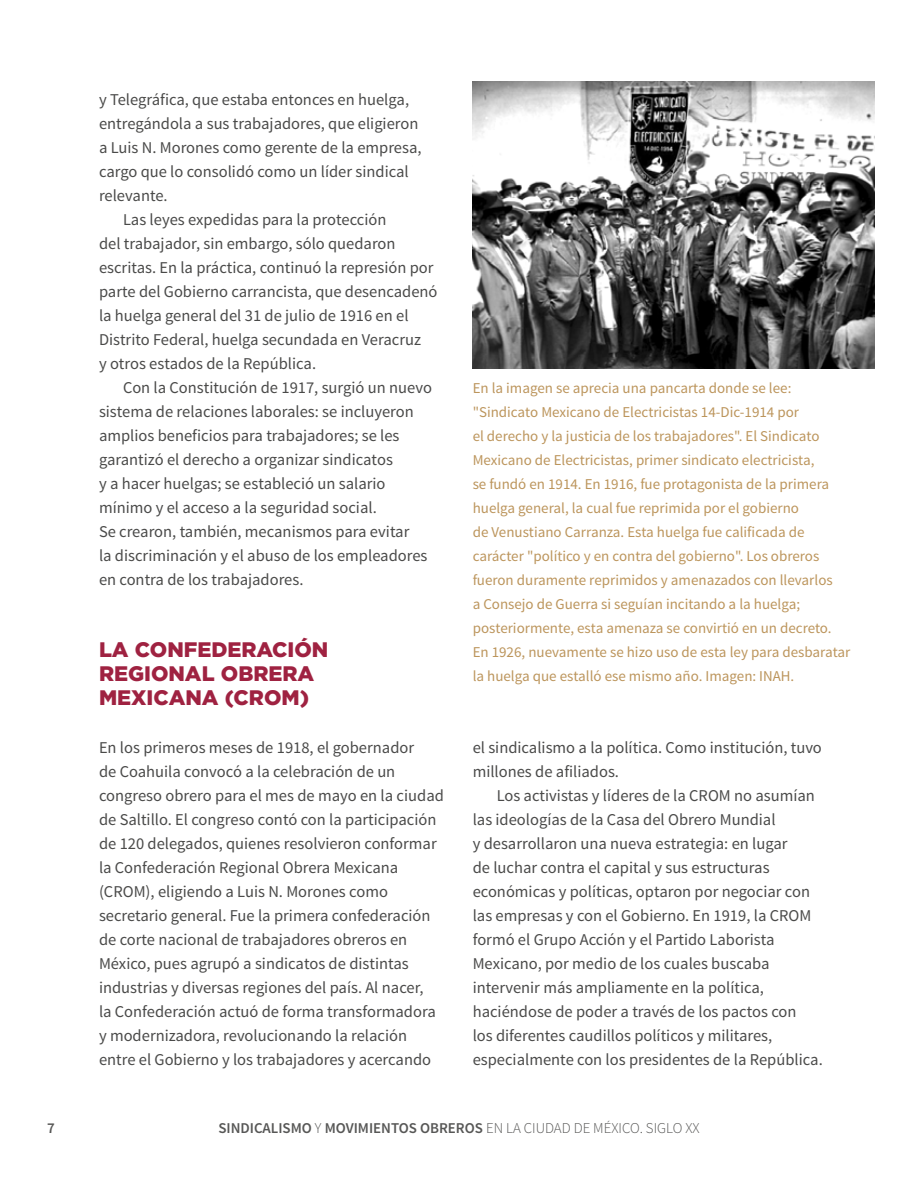
<style>
.page{position:relative;width:918px;height:1188px;background:#fff}
.page>*{position:absolute;margin:0;border:0;box-sizing:border-box;transform-origin:0 0}
.t1{font:900 21px/24px "Gotham";color:#9f2241}
.t2{font:16.5px/24px "Source Sans Pro";color:#4a4a49}
.t3{font:15px/24px "Source Sans Pro";color:#bc955c}
.t4{font:600 15px "Source Sans Pro";color:#575756}
.s1{font-weight:300}
</style>
<div class="page">
<img style="left:472px;top:81px;width:402px;height:288px">
<p class="t2" style="left:99px;top:88px;width:312px">y Telegráfica, que estaba entonces en huelga,</p>
<p class="t2" style="left:99px;top:112px;width:321px">entregándola a sus trabajadores, que eligieron</p>
<p class="t2" style="left:99px;top:136px;width:324px">a Luis N. Morones como gerente de la empresa,</p>
<p class="t2" style="left:99px;top:160px;width:311px">cargo que lo consolidó como un líder sindical</p>
<p class="t2" style="left:99px;top:184px;width:70px">relevante.</p>
<p class="t2" style="left:123px;top:208px;width:265px">Las leyes expedidas para la protección</p>
<p class="t2" style="left:99px;top:232px;width:298px">del trabajador, sin embargo, sólo quedaron</p>
<p class="t2" style="left:99px;top:256px;width:336px">escritas. En la práctica, continuó la represión por</p>
<p class="t2" style="left:99px;top:280px;width:340px">parte del Gobierno carrancista, que desencadenó</p>
<p class="t2" style="left:99px;top:304px;width:311px">la huelga general del 31 de julio de 1916 en el</p>
<p class="t2" style="left:99px;top:328px;width:324px">Distrito Federal, huelga secundada en Veracruz</p>
<p class="t2" style="left:99px;top:352px;width:219px">y otros estados de la República.</p>
<p class="t2" style="left:123px;top:376px;width:311px">Con la Constitución de 1917, surgió un nuevo</p>
<p class="t2" style="left:99px;top:400px;width:316px">sistema de relaciones laborales: se incluyeron</p>
<p class="t2" style="left:99px;top:424px;width:302px">amplios beneficios para trabajadores; se les</p>
<p class="t2" style="left:99px;top:448px;width:295px">garantizó el derecho a organizar sindicatos</p>
<p class="t2" style="left:99px;top:472px;width:288px">y a hacer huelgas; se estableció un salario</p>
<p class="t2" style="left:99px;top:496px;width:279px">mínimo y el acceso a la seguridad social.</p>
<p class="t2" style="left:99px;top:520px;width:312px">Se crearon, también, mecanismos para evitar</p>
<p class="t2" style="left:99px;top:544px;width:330px">la discriminación y el abuso de los empleadores</p>
<p class="t2" style="left:99px;top:568px;width:206px">en contra de los trabajadores.</p>
<p class="t3" style="left:473px;top:376px;width:379px">En la imagen se aprecia una pancarta donde se lee: "Sindicato Mexicano de Electricistas 14-Dic-1914 por<br>el derecho y la justicia de los trabajadores". El Sindicato Mexicano de Electricistas, primer sindicato electricista,<br>se fundó en 1914. En 1916, fue protagonista de la primera huelga general, la cual fue reprimida por el gobierno<br>de Venustiano Carranza. Esta huelga fue calificada de carácter "político y en contra del gobierno". Los obreros fueron duramente reprimidos y amenazados con llevarlos<br>a Consejo de Guerra si seguían incitando a la huelga; posteriormente, esta amenaza se convirtió en un decreto.<br>En 1926, nuevamente se hizo uso de esta ley para desbaratar la huelga que estalló ese mismo año. Imagen: INAH.</p>
<p class="t1" style="left:99px;top:637px;width:231px">LA CONFEDERACIÓN<br>REGIONAL OBRERA<br>MEXICANA (CROM)</p>
<p class="t2" style="left:99px;top:736px;width:346px">En los primeros meses de 1918, el gobernador<br>de Coahuila convocó a la celebración de un congreso obrero para el mes de mayo en la ciudad de Saltillo. El congreso contó con la participación de 120 delegados, quienes resolvieron conformar la Confederación Regional Obrera Mexicana (CROM), eligiendo a Luis N. Morones como secretario general. Fue la primera confederación de corte nacional de trabajadores obreros en México, pues agrupó a sindicatos de distintas industrias y diversas regiones del país. Al nacer,<br>la Confederación actuó de forma transformadora y modernizadora, revolucionando la relación entre el Gobierno y los trabajadores y acercando</p>
<p class="t2" style="left:473px;top:736px;width:351px">el sindicalismo a la política. Como institución, tuvo millones de afiliados.</p>
<p class="t2" style="left:473px;top:784px;width:352px;text-indent:24px">Los activistas y líderes de la CROM no asumían las ideologías de la Casa del Obrero Mundial<br>y desarrollaron una nueva estrategia: en lugar<br>de luchar contra el capital y sus estructuras económicas y políticas, optaron por negociar con las empresas y con el Gobierno. En 1919, la CROM formó el Grupo Acción y el Partido Laborista Mexicano, por medio de los cuales buscaba intervenir más ampliamente en la política, haciéndose de poder a través de los pactos con<br>los diferentes caudillos políticos y militares, especialmente con los presidentes de la República.</p>
<p class="t4" style="left:47px;top:1118px;width:9px">7</p>
<p class="t4" style="left:218px;top:1118px;width:483px">SINDICALISMO <span class="s1">Y</span> MOVIMIENTOS OBREROS <span class="s1">EN LA CIUDAD DE MÉXICO. SIGLO XX</span></p>
</div>
